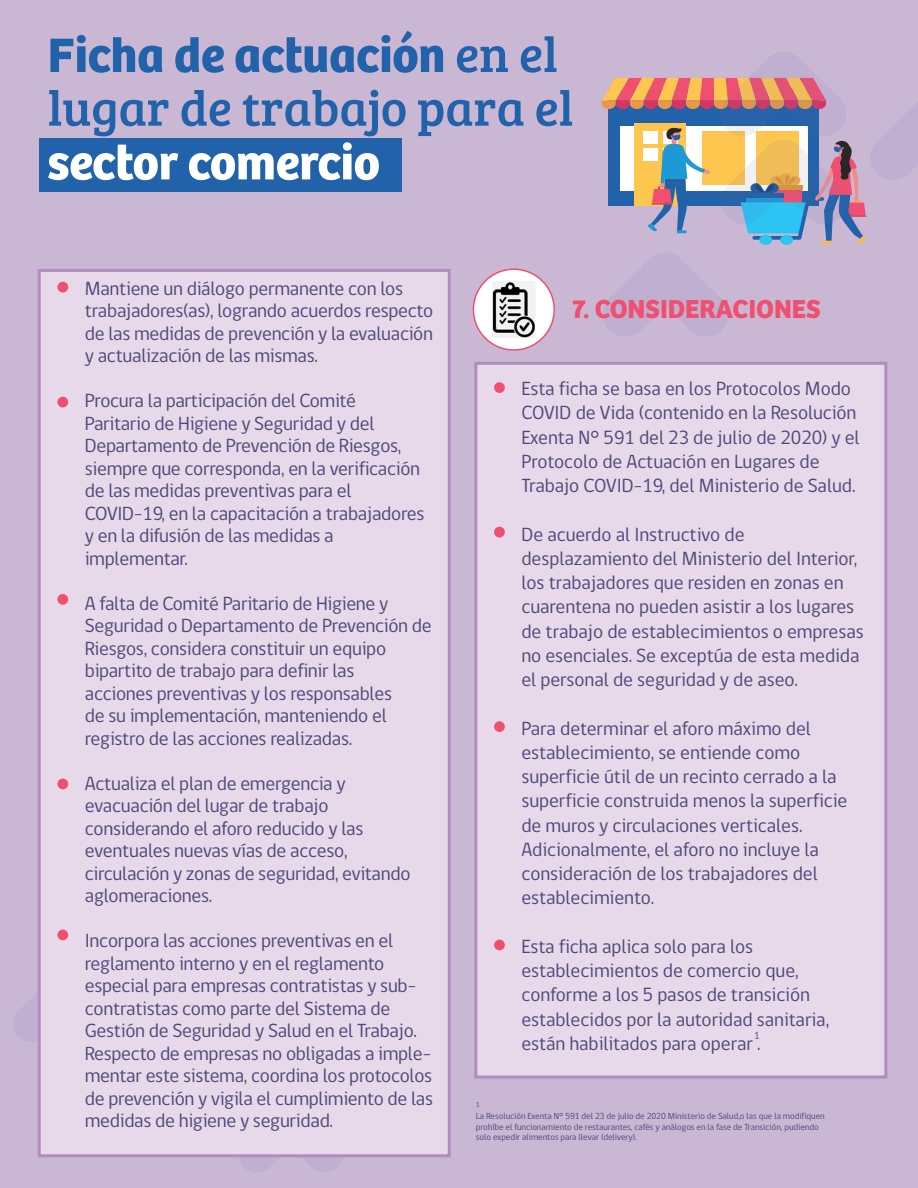
<style>
.page{position:relative;width:918px;height:1188px;background:#c9b7d4}
.page>*{position:absolute;margin:0;border:0;box-sizing:border-box;transform-origin:0 0}
.t1{font:700 50.1px "Bree";letter-spacing:-.005em;color:#2162aa}
.t2{font:50.1px "Bree Serif";letter-spacing:-.005em;color:#2162aa}
.t3{font:700 50.1px "Bree";letter-spacing:-.005em;color:#fff}
.t4{font:700 27px "Bree";letter-spacing:-.005em;color:#f04f6f}
.t5{font:19.5px/22.5px "gob CL";letter-spacing:-.015em;color:#4c497b}
.t6{font:10.5px "gob CL";color:#4c497b}
.t7{font:9px/10.5px "gob CL";letter-spacing:-.005em;color:#4c497b}
.t8{font:7.5px "gob CL";color:#4c497b}
.s1{font-family:"Bree Serif";font-weight:400}
</style>
<div class="page">
<div style="left:13px;top:970px;width:25px;height:74px;background:#c7b6d3"></div>
<svg style="left:236px;top:1157px;width:108px;height:15px;background:#c3b1d1"></svg>
<svg style="left:602px;top:52px;width:316px;height:193px;background:#b4a6b2"></svg>
<svg style="left:602px;top:251px;width:129px;height:86px;background:#c3b2d1"></svg>
<div style="left:474px;top:362px;width:413px;height:717px;background:#e7d9e9;border:3px solid #b28cc0"></div>
<div style="left:494px;top:721px;width:11px;height:11px;background:#f04f6f;border-radius:50%"></div>
<div style="left:494px;top:940px;width:11px;height:10px;background:#f04f6f;border-radius:50%"></div>
<div style="left:494px;top:527px;width:11px;height:10px;background:#f04f6f;border-radius:50%"></div>
<div style="left:494px;top:382px;width:11px;height:11px;background:#f04f6f;border-radius:50%"></div>
<div style="left:38px;top:269px;width:413px;height:888px;background:#e7d9e9;border:3px solid #b28cc0"></div>
<div style="left:57px;top:282px;width:11px;height:11px;background:#f04f6f;border-radius:50%"></div>
<div style="left:57px;top:594px;width:11px;height:11px;background:#f04f6f;border-radius:50%"></div>
<div style="left:57px;top:930px;width:11px;height:10px;background:#f04f6f;border-radius:50%"></div>
<div style="left:57px;top:779px;width:11px;height:10px;background:#f04f6f;border-radius:50%"></div>
<div style="left:57px;top:397px;width:11px;height:10px;background:#f04f6f;border-radius:50%"></div>
<div style="left:473px;top:269px;width:81px;height:81px;background:#fff;border-radius:50%"></div>
<div style="left:473px;top:268px;width:82px;height:83px;border:2px solid #f04f6f;border-radius:50%"></div>
<img style="left:492px;top:282px;width:43px;height:55px">
<div style="left:39px;top:138px;width:363px;height:54px;background:#2162aa"></div>
<h1 class="t1" style="left:48px;top:25px;width:512px">Ficha de actuación <span class="s1">en el</span></h1>
<h1 class="t2" style="left:48px;top:72px;width:527px">lugar de trabajo para el</h1>
<h1 class="t3" style="left:48px;top:132px;width:334px">sector comercio</h1>
<p class="t5" style="left:85px;top:277px;width:350px">Mantiene un diálogo permanente con los trabajadores(as), logrando acuerdos respecto de las medidas de prevención y la evaluación y actualización de las mismas.</p>
<p class="t5" style="left:85px;top:390px;width:341px">Procura la participación del Comité Paritario de Higiene y Seguridad y del Departamento de Prevención de Riesgos, siempre que corresponda, en la verificación de las medidas preventivas para el COVID-19, en la capacitación a trabajadores y en la difusión de las medidas a implementar.</p>
<p class="t5" style="left:85px;top:592px;width:348px">A falta de Comité Paritario de Higiene y Seguridad o Departamento de Prevención de Riesgos, considera constituir un equipo bipartito de trabajo para definir las<br>acciones preventivas y los responsables<br>de su implementación, manteniendo el registro de las acciones realizadas.</p>
<p class="t5" style="left:85px;top:772px;width:327px">Actualiza el plan de emergencia y evacuación del lugar de trabajo considerando el aforo reducido y las eventuales nuevas vías de acceso, circulación y zonas de seguridad, evitando aglomeraciones.</p>
<p class="t5" style="left:85px;top:930px;width:350px">Incorpora las acciones preventivas en el reglamento interno y en el reglamento especial para empresas contratistas y sub&shy;contratistas como parte del Sistema de Gestión de Seguridad y Salud en el Trabajo.<br>Respecto de empresas no obligadas a imple&shy;mentar este sistema, coordina los protocolos de prevención y vigila el cumplimiento de las medidas de higiene y seguridad.</p>
<h2 class="t4" style="left:572px;top:293px;width:250px">7. CONSIDERACIONES</h2>
<p class="t8" style="left:476px;top:1100px;width:6px">1</p>
<p class="t5" style="left:521px;top:377px;width:340px;line-height:24.3px">Esta ficha se basa en los Protocolos Modo COVID de Vida (contenido en la Resolución Exenta N° 591 del 23 de julio de 2020) y el Protocolo de Actuación en Lugares de Trabajo COVID-19, del Ministerio de Salud.</p>
<p class="t5" style="left:521px;top:523px;width:344px;line-height:24.3px">De acuerdo al Instructivo de desplazamiento del Ministerio del Interior, los trabajadores que residen en zonas en cuarentena no pueden asistir a los lugares de trabajo de establecimientos o empresas no esenciales. Se exceptúa de esta medida el personal de seguridad y de aseo.</p>
<p class="t5" style="left:521px;top:717px;width:327px;line-height:24.3px">Para determinar el aforo máximo del establecimiento, se entiende como superficie útil de un recinto cerrado a la superficie construida menos la superficie de muros y circulaciones verticales.<br>Adicionalmente, el aforo no incluye la consideración de los trabajadores del establecimiento.</p>
<p class="t5" style="left:521px;top:935px;width:309px;line-height:24.3px">Esta ficha aplica solo para los establecimientos de comercio que, conforme a los 5 pasos de transición establecidos por la autoridad sanitaria, están habilitados para operar .</p>
<p class="t6" style="left:754px;top:1029px;width:7px">1</p>
<p class="t7" style="left:476px;top:1111px;width:351px">La Resolución Exenta N° 591 del 23 de julio de 2020 Ministerio de Salud,o las que la modifiquen prohíbe el funcionamiento de restaurantes, cafés y análogos en la fase de Transición, pudiendo solo expedir alimentos para llevar (delivery).</p>
</div>
